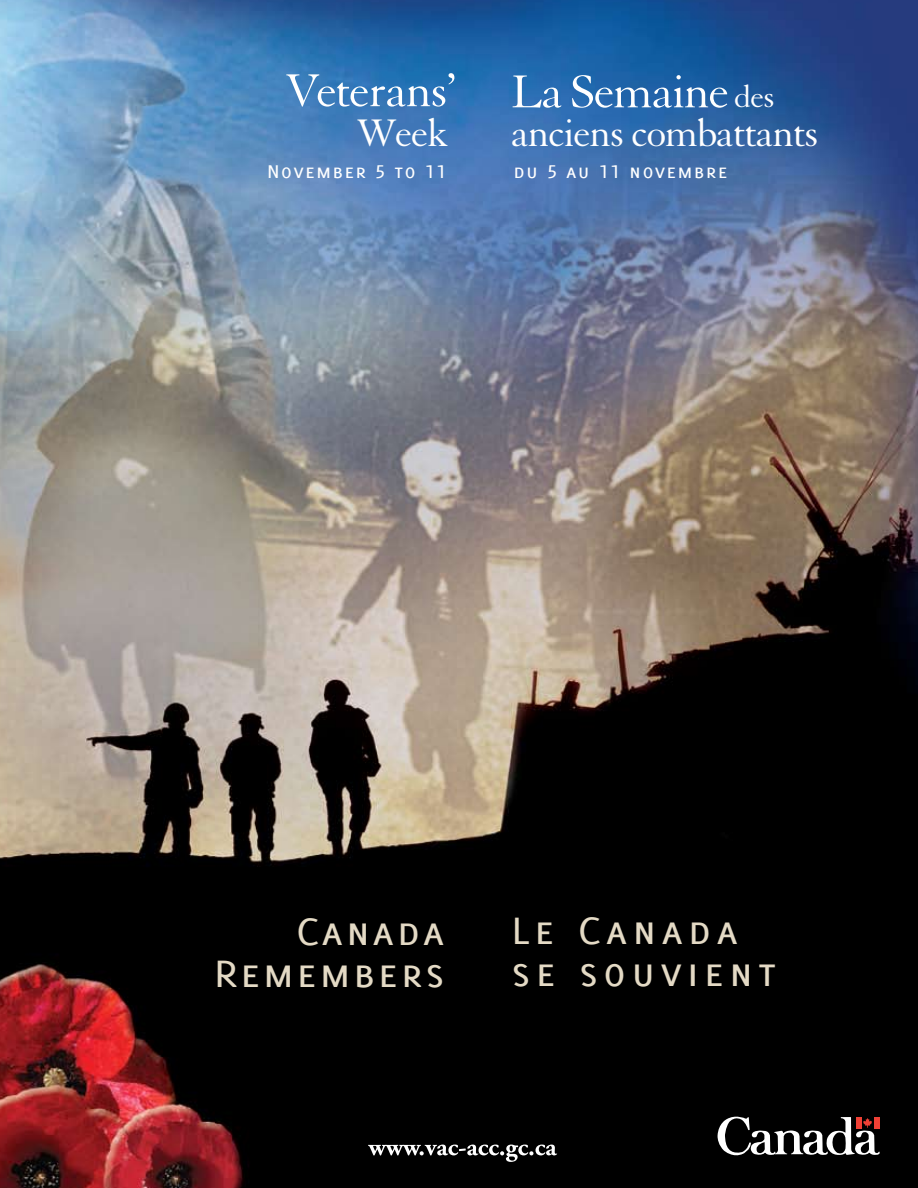
<style>
.page{position:relative;width:918px;height:1188px;background:#fff}
.page>*{position:absolute;margin:0;border:0;box-sizing:border-box;transform-origin:0 0}
.t1{font:50.1px "Granjon";letter-spacing:-.025em;color:#fff}
.t2{font:41.85px "Granjon";letter-spacing:-.025em;color:#fff}
.t3{font:41.85px/41.8px "Delicious Small Caps";letter-spacing:.1em;color:#e4dac5;scale:1.12 1}
.t4{font:41.85px/41.8px "Delicious Small Caps";letter-spacing:.05em;color:#e4dac5;text-align:right;scale:1.12 1}
.t5{font:20.25px "Delicious Small Caps";letter-spacing:.05em;color:#fff;scale:1.12 1}
.s1{font-size:33.45px}
</style>
<div class="page">
<img style="left:0;top:0;width:918px;height:1188px">
<svg style="left:368px;top:1145px;width:189px;height:17px"></svg>
<svg style="left:717px;top:1114px;width:163px;height:45px"></svg>
<h1 class="t1" style="left:285px;top:64px;width:174px">Veterans’</h1>
<h2 class="t2" style="left:357px;top:111px;width:94px">Week</h2>
<p class="t5" style="left:267px;top:160px;width:161px">November 5 to 11</p>
<h1 class="t1" style="left:511px;top:65px;width:265px">La Semaine <span class="s1">des</span></h1>
<h2 class="t2" style="left:511px;top:110px;width:309px">anciens combattants</h2>
<p class="t5" style="left:514px;top:160px;width:193px">du 5 au 11 novembre</p>
<h2 class="t4" style="left:214px;top:910px;width:207px">Canada<br>Remembers</h2>
<h2 class="t3" style="left:512px;top:909px;width:238px">Le Canada se souvient</h2>
</div>
